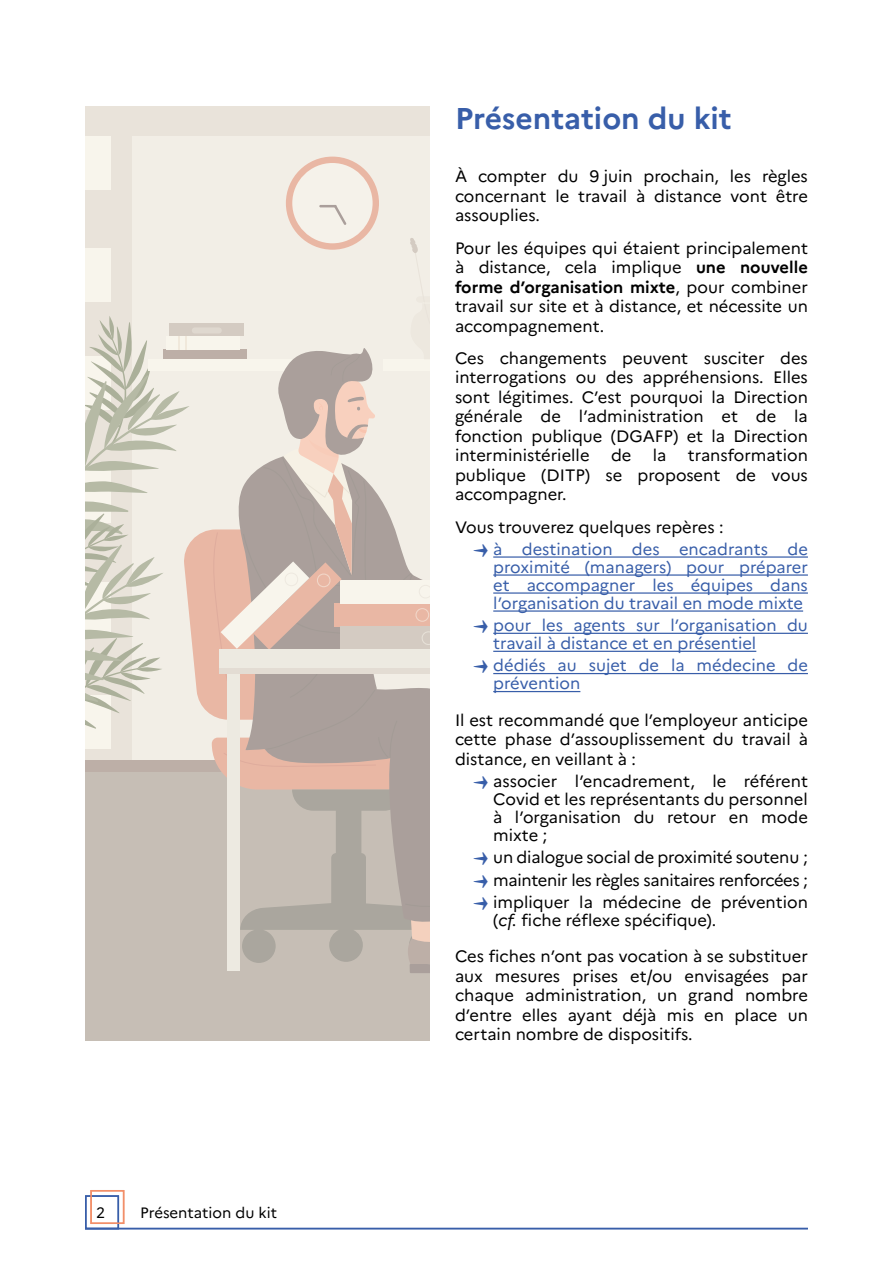
<style>
.page{position:relative;width:893px;height:1263px;background:#fff}
.page>*{position:absolute;margin:0;border:0;box-sizing:border-box;transform-origin:0 0}
.Titre_Fiche_Reflexe{font:700 30px "Marianne";color:#385ea9}
.Texte_Courant{font:16.5px/19.5px "Marianne";color:#000;text-align:justify}
.t1{font:16.5px/18px "Marianne";color:#385ea9}
.Texte_Courant_avant{font:16.5px/19.5px "Marianne";color:#000;text-align:justify}
.Texte_Courant-2{font:16.5px "Marianne";letter-spacing:-.02em;color:#000}
.t2{font:15px "Marianne";color:#000}
.s1{font-weight:700}
.s2{font-style:italic}
</style>
<div class="page">
<div style="left:85px;top:1195px;width:34px;height:34px;border:2px solid #385ea9"></div>
<div style="left:90px;top:1190px;width:34px;height:34px;border:2px solid #f28f69"></div>
<hr style="left:85px;top:1228px;width:723px;height:1px;background:#385ea9">
<div style="left:85px;top:106px;width:344px;height:746px;background:#f2eee6"></div>
<div style="left:85px;top:106px;width:344px;height:30px;background:#e9e3da"></div>
<div style="left:85px;top:106px;width:46px;height:675px;background:#e9e3da"></div>
<div style="left:85px;top:136px;width:25px;height:53px;background:#f8f5ec"></div>
<div style="left:85px;top:767px;width:344px;height:273px;background:#c6beb5"></div>
<svg style="left:85px;top:157px;width:344px;height:816px"></svg>
<div style="left:219px;top:650px;width:210px;height:24px;background:#edeae1"></div>
<div style="left:219px;top:669px;width:210px;height:5px;background:#e3dcd3"></div>
<hr style="left:493px;top:556px;width:315px;height:2px;background:#385ea9">
<hr style="left:493px;top:574px;width:315px;height:2px;background:#385ea9">
<hr style="left:493px;top:592px;width:315px;height:2px;background:#385ea9">
<hr style="left:493px;top:610px;width:310px;height:2px;background:#385ea9">
<hr style="left:493px;top:633px;width:315px;height:1px;background:#385ea9">
<hr style="left:493px;top:651px;width:263px;height:1px;background:#385ea9">
<hr style="left:493px;top:673px;width:315px;height:1px;background:#385ea9">
<hr style="left:493px;top:691px;width:87px;height:1px;background:#385ea9">
<p class="t2" style="left:96px;top:1204px;width:10px">2</p>
<p class="t2" style="left:140px;top:1204px;width:138px">Présentation du kit</p>
<h1 class="Titre_Fiche_Reflexe" style="left:455px;top:100px;width:278px">Présentation du kit</h1>
<p class="Texte_Courant" style="left:455px;top:167px;width:354px">À compter du 9 juin prochain, les règles concernant le travail à distance vont être assouplies.</p>
<p class="Texte_Courant" style="left:455px;top:238px;width:354px">Pour les équipes qui étaient principalement à distance, cela implique <span class="s1">une nouvelle forme d’organisation mixte</span>, pour combiner travail sur site et à distance, et nécessite un accompagnement.</p>
<p class="Texte_Courant" style="left:455px;top:348px;width:354px">Ces changements peuvent susciter des interrogations ou des appréhensions. Elles sont légitimes. C’est pourquoi la Direction générale de l’administration et de la fonction publique (DGAFP) et la Direction interministérielle</p>
<p class="Texte_Courant" style="left:455px;top:446px;width:354px;text-indent:233px">transformation publique (DITP) se proposent de vous accompagner.</p>
<p class="Texte_Courant_avant" style="left:455px;top:517px;width:270px">Vous trouverez quelques repères :</p>
<p class="t1" style="left:493px;top:540px;width:316px;text-align:justify">à destination des encadrants de proximité (managers) pour préparer et accompagner les équipes dans l’organisation du travail en mode mixte</p>
<p class="t1" style="left:493px;top:616px;width:316px">pour les agents sur l’organisation du travail à distance et en présentiel</p>
<p class="t1" style="left:493px;top:656px;width:316px">dédiés au sujet de la médecine de prévention</p>
<p class="Texte_Courant_avant" style="left:455px;top:710px;width:354px">Il est recommandé que l’employeur anticipe cette phase d’assouplissement du travail à distance, en veillant à :</p>
<p class="Texte_Courant" style="left:493px;top:772px;width:316px;line-height:18px">associer l’encadrement, le référent Covid et les représentants du personnel à l’organisation du retour en mode mixte ;</p>
<p class="Texte_Courant" style="left:493px;top:848px;width:316px">un dialogue social de proximité soutenu ;</p>
<p class="Texte_Courant-2" style="left:493px;top:870px;width:316px">maintenir les règles sanitaires renforcées ;</p>
<p class="Texte_Courant" style="left:493px;top:893px;width:316px;line-height:18px">impliquer la médecine de prévention (<span class="s2">cf.</span> fiche réflexe spécifique).</p>
<p class="Texte_Courant" style="left:455px;top:947px;width:354px">Ces fiches n’ont pas vocation à se substituer aux mesures prises et/ou envisagées par chaque administration, un grand nombre d’entre elles ayant déjà mis en place un certain nombre de dispositifs.</p>
<p class="Texte_Courant" style="left:611px;top:446px;width:22px">de</p>
<p class="Texte_Courant" style="left:653px;top:446px;width:15px">la</p>
</div>
